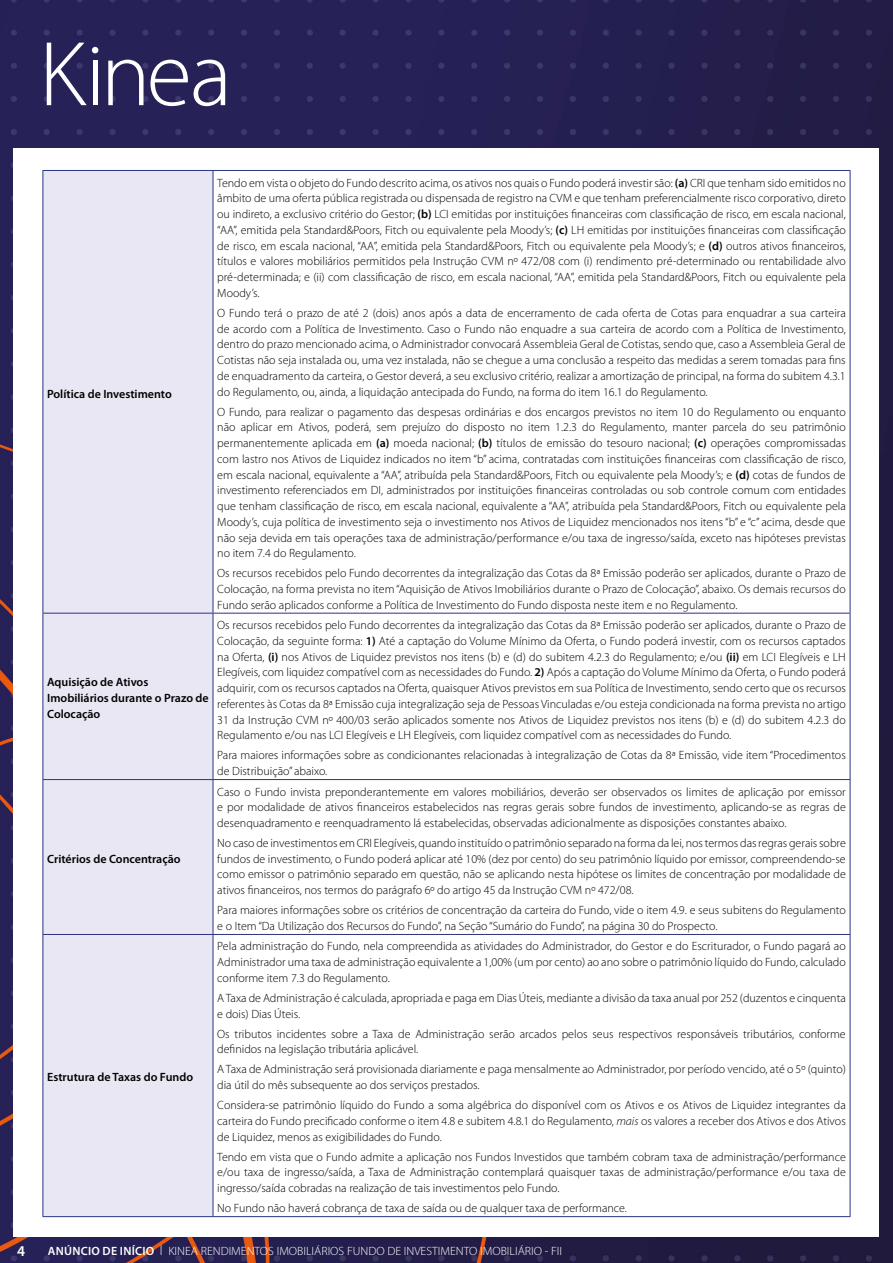
<style>
.page{position:relative;width:893px;height:1263px;background:#fff}
.page>*{position:absolute;margin:0;border:0;box-sizing:border-box;transform-origin:0 0}
.t1{font:600 15px "Myriad Pro";color:#fff}
.t2{font:300 12px/15.8px "Myriad Pro";color:#000;text-align:justify}
.t3{font:600 12px/15.8px "Myriad Pro";color:#000}
.t4{font:300 12px "Myriad Pro";color:#fff}
.s1{font-weight:600}
.s2{font-style:italic}
.s3{font-size:13.5px}
</style>
<div class="page">
<img style="left:0;top:0;width:893px;height:1263px">
<div style="left:14px;top:149px;width:865px;height:1088px;background:#fff"></div>
<svg style="left:108px;top:60px;width:35px;height:45px"></svg>
<svg style="left:150px;top:60px;width:38px;height:46px"></svg>
<svg style="left:194px;top:60px;width:31px;height:46px"></svg>
<svg style="left:47px;top:43px;width:51px;height:62px"></svg>
<div style="left:44px;top:171px;width:169px;height:1045px;background:#e9e7f4"></div>
<hr style="left:43px;top:170px;width:170px;height:1px;background:#283583">
<hr style="left:43px;top:171px;width:1px;height:442px;background:#283583">
<hr style="left:213px;top:170px;width:637px;height:1px;background:#283583">
<hr style="left:213px;top:171px;width:1px;height:442px;background:#283583">
<hr style="left:850px;top:171px;width:1px;height:442px;background:#283583">
<hr style="left:43px;top:613px;width:170px;height:1px;background:#283583">
<hr style="left:43px;top:613px;width:1px;height:166px;background:#283583">
<hr style="left:213px;top:613px;width:637px;height:1px;background:#283583">
<hr style="left:213px;top:613px;width:1px;height:166px;background:#283583">
<hr style="left:850px;top:613px;width:1px;height:166px;background:#283583">
<hr style="left:43px;top:779px;width:170px;height:1px;background:#283583">
<hr style="left:43px;top:780px;width:1px;height:154px;background:#283583">
<hr style="left:213px;top:779px;width:637px;height:1px;background:#283583">
<hr style="left:213px;top:780px;width:1px;height:154px;background:#283583">
<hr style="left:850px;top:780px;width:1px;height:154px;background:#283583">
<hr style="left:43px;top:934px;width:170px;height:1px;background:#283583">
<hr style="left:43px;top:935px;width:1px;height:281px;background:#283583">
<hr style="left:213px;top:934px;width:637px;height:1px;background:#283583">
<hr style="left:213px;top:935px;width:1px;height:281px;background:#283583">
<hr style="left:850px;top:935px;width:1px;height:281px;background:#283583">
<hr style="left:43px;top:1216px;width:170px;height:1px;background:#283583">
<hr style="left:213px;top:1216px;width:637px;height:1px;background:#283583">
<p class="t3" style="left:47px;top:386px;width:126px">Política de Investimento</p>
<p class="t3" style="left:47px;top:674px;width:163px">Aquisição de Ativos<br>Imobiliários durante o Prazo de<br>Colocação</p>
<p class="t3" style="left:47px;top:850px;width:135px">Critérios de Concentração</p>
<p class="t3" style="left:47px;top:1069px;width:148px">Estrutura de Taxas do Fundo</p>
<p class="t2" style="left:217px;top:175px;width:630px">Tendo em vista o objeto do Fundo descrito acima, os ativos nos quais o Fundo poderá investir são: <span class="s1">(a)</span> CRI que tenham sido emitidos no âmbito de uma oferta pública registrada ou dispensada de registro na CVM e que tenham preferencialmente risco corporativo, direto ou indireto, a exclusivo critério do Gestor; <span class="s1">(b)</span> LCI emitidas por instituições financeiras com classificação de risco, em escala nacional, “AA”, emitida pela Standard&amp;Poors, Fitch ou equivalente pela Moody’s; <span class="s1">(c)</span> LH emitidas por instituições financeiras com classificação de risco, em escala nacional, “AA”, emitida pela Standard&amp;Poors, Fitch ou equivalente pela Moody’s; e <span class="s1">(d)</span> outros ativos financeiros, títulos e valores mobiliários permitidos pela Instrução CVM nº 472/08 com (i) rendimento pré-determinado ou rentabilidade alvo pré-determinada; e (ii) com classificação de risco, em escala nacional, “AA”, emitida pela Standard&amp;Poors, Fitch ou equivalente pela Moody’s.</p>
<p class="t2" style="left:217px;top:305px;width:630px">O Fundo terá o prazo de até 2 (dois) anos após a data de encerramento de cada oferta de Cotas para enquadrar a sua carteira de acordo com a Política de Investimento. Caso o Fundo não enquadre a sua carteira de acordo com a Política de Investimento, dentro do prazo mencionado acima, o Administrador convocará Assembleia Geral de Cotistas, sendo que, caso a Assembleia Geral de Cotistas não seja instalada ou, uma vez instalada, não se chegue a uma conclusão a respeito das medidas a serem tomadas para fins de enquadramento da carteira, o Gestor deverá, a seu exclusivo critério, realizar a amortização de principal, na forma do subitem 4.3.1 do Regulamento, ou, ainda, a liquidação antecipada do Fundo, na forma do item 16.1 do Regulamento.</p>
<p class="t2" style="left:217px;top:404px;width:630px">O Fundo, para realizar o pagamento das despesas ordinárias e dos encargos previstos no item 10 do Regulamento ou enquanto não aplicar em Ativos, poderá, sem prejuízo do disposto no item 1.2.3 do Regulamento, manter parcela do seu patrimônio permanentemente aplicada em <span class="s1">(a)</span> moeda nacional; <span class="s1">(b)</span> títulos de emissão do tesouro nacional; <span class="s1">(c)</span> operações compromissadas com lastro nos Ativos de Liquidez indicados no item “b” acima, contratadas com instituições financeiras com classificação de risco, em escala nacional, equivalente a “AA”, atribuída pela Standard&amp;Poors, Fitch ou equivalente pela Moody’s; e <span class="s1">(d)</span> cotas de fundos de investimento referenciados em DI, administrados por instituições financeiras controladas ou sob controle comum com entidades que tenham classificação de risco, em escala nacional, equivalente a “AA”, atribuída pela Standard&amp;Poors, Fitch ou equivalente pela Moody’s, cuja política de investimento seja o investimento nos Ativos de Liquidez mencionados nos itens “b” e “c” acima, desde que não seja devida em tais operações taxa de administração/performance e/ou taxa de ingresso/saída, exceto nas hipóteses previstas no item 7.4 do Regulamento.</p>
<p class="t2" style="left:217px;top:566px;width:630px">Os recursos recebidos pelo Fundo decorrentes da integralização das Cotas da 8ª Emissão poderão ser aplicados, durante o Prazo de Colocação, na forma prevista no item “Aquisição de Ativos Imobiliários durante o Prazo de Colocação”, abaixo. Os demais recursos do Fundo serão aplicados conforme a Política de Investimento do Fundo disposta neste item e no Regulamento.</p>
<p class="t2" style="left:217px;top:617px;width:630px">Os recursos recebidos pelo Fundo decorrentes da integralização das Cotas da 8ª Emissão poderão ser aplicados, durante o Prazo de Colocação, da seguinte forma: <span class="s1">1)</span> Até a captação do Volume Mínimo da Oferta, o Fundo poderá investir, com os recursos captados na Oferta, <span class="s1">(i)</span> nos Ativos de Liquidez previstos nos itens (b) e (d) do subitem 4.2.3 do Regulamento; e/ou <span class="s1">(ii)</span> em LCI Elegíveis e LH Elegíveis, com liquidez compatível com as necessidades do Fundo. <span class="s1">2)</span> Após a captação do Volume Mínimo da Oferta, o Fundo poderá adquirir, com os recursos captados na Oferta, quaisquer Ativos previstos em sua Política de Investimento, sendo certo que os recursos referentes às Cotas da 8ª Emissão cuja integralização seja de Pessoas Vinculadas e/ou esteja condicionada na forma prevista no artigo 31 da Instrução CVM nº 400/03 serão aplicados somente nos Ativos de Liquidez previstos nos itens (b) e (d) do subitem 4.2.3 do Regulamento e/ou nas LCI Elegíveis e LH Elegíveis, com liquidez compatível com as necessidades do Fundo.</p>
<p class="t2" style="left:217px;top:748px;width:630px">Para maiores informações sobre as condicionantes relacionadas à integralização de Cotas da 8ª Emissão, vide item “Procedimentos de Distribuição” abaixo.</p>
<p class="t2" style="left:217px;top:784px;width:630px">Caso o Fundo invista preponderantemente em valores mobiliários, deverão ser observados os limites de aplicação por emissor e por modalidade de ativos financeiros estabelecidos nas regras gerais sobre fundos de investimento, aplicando-se as regras de desenquadramento e reenquadramento lá estabelecidas, observadas adicionalmente as disposições constantes abaixo.</p>
<p class="t2" style="left:217px;top:835px;width:630px">No caso de investimentos em CRI Elegíveis, quando instituído o patrimônio separado na forma da lei, nos termos das regras gerais sobre fundos de investimento, o Fundo poderá aplicar até 10% (dez por cento) do seu patrimônio líquido por emissor, compreendendo-se como emissor o patrimônio separado em questão, não se aplicando nesta hipótese os limites de concentração por modalidade de ativos financeiros, nos termos do parágrafo 6º do artigo 45 da Instrução CVM nº 472/08.</p>
<p class="t2" style="left:217px;top:902px;width:630px">Para maiores informações sobre os critérios de concentração da carteira do Fundo, vide o item 4.9. e seus subitens do Regulamento e o Item “Da Utilização dos Recursos do Fundo”, na Seção “Sumário do Fundo”, na página 30 do Prospecto.</p>
<p class="t2" style="left:217px;top:939px;width:630px">Pela administração do Fundo, nela compreendida as atividades do Administrador, do Gestor e do Escriturador, o Fundo pagará ao Administrador uma taxa de administração equivalente a 1,00% (um por cento) ao ano sobre o patrimônio líquido do Fundo, calculado conforme item 7.3 do Regulamento.</p>
<p class="t2" style="left:217px;top:990px;width:630px">A Taxa de Administração é calculada, apropriada e paga em Dias Úteis, mediante a divisão da taxa anual por 252 (duzentos e cinquenta e dois) Dias Úteis.</p>
<p class="t2" style="left:217px;top:1026px;width:630px">Os tributos incidentes sobre a Taxa de Administração serão arcados pelos seus respectivos responsáveis tributários, conforme definidos na legislação tributária aplicável.</p>
<p class="t2" style="left:217px;top:1062px;width:630px">A Taxa de Administração será provisionada diariamente e paga mensalmente ao Administrador, por período vencido, até o 5º (quinto) dia útil do mês subsequente ao dos serviços prestados.</p>
<p class="t2" style="left:217px;top:1097px;width:630px">Considera-se patrimônio líquido do Fundo a soma algébrica do disponível com os Ativos e os Ativos de Liquidez integrantes da carteira do Fundo precificado conforme o item 4.8 e subitem 4.8.1 do Regulamento, <span class="s2">mais</span> os valores a receber dos Ativos e dos Ativos de Liquidez, menos as exigibilidades do Fundo.</p>
<p class="t2" style="left:217px;top:1149px;width:630px">Tendo em vista que o Fundo admite a aplicação nos Fundos Investidos que também cobram taxa de administração/performance e/ou taxa de ingresso/saída, a Taxa de Administração contemplará quaisquer taxas de administração/performance e/ou taxa de ingresso/saída cobradas na realização de tais investimentos pelo Fundo.</p>
<p class="t2" style="left:217px;top:1200px;width:411px">No Fundo não haverá cobrança de taxa de saída ou de qualquer taxa de performance.</p>
<p class="t1" style="left:17px;top:1241px;width:10px">4</p>
<p class="t4" style="left:48px;top:1244px;width:516px"><span class="s1">ANÚNCIO DE INÍCIO</span> <span class="s3">l</span> KINEA RENDIMENTOS IMOBILIÁRIOS FUNDO DE INVESTIMENTO IMOBILIÁRIO - FII</p>
</div>
